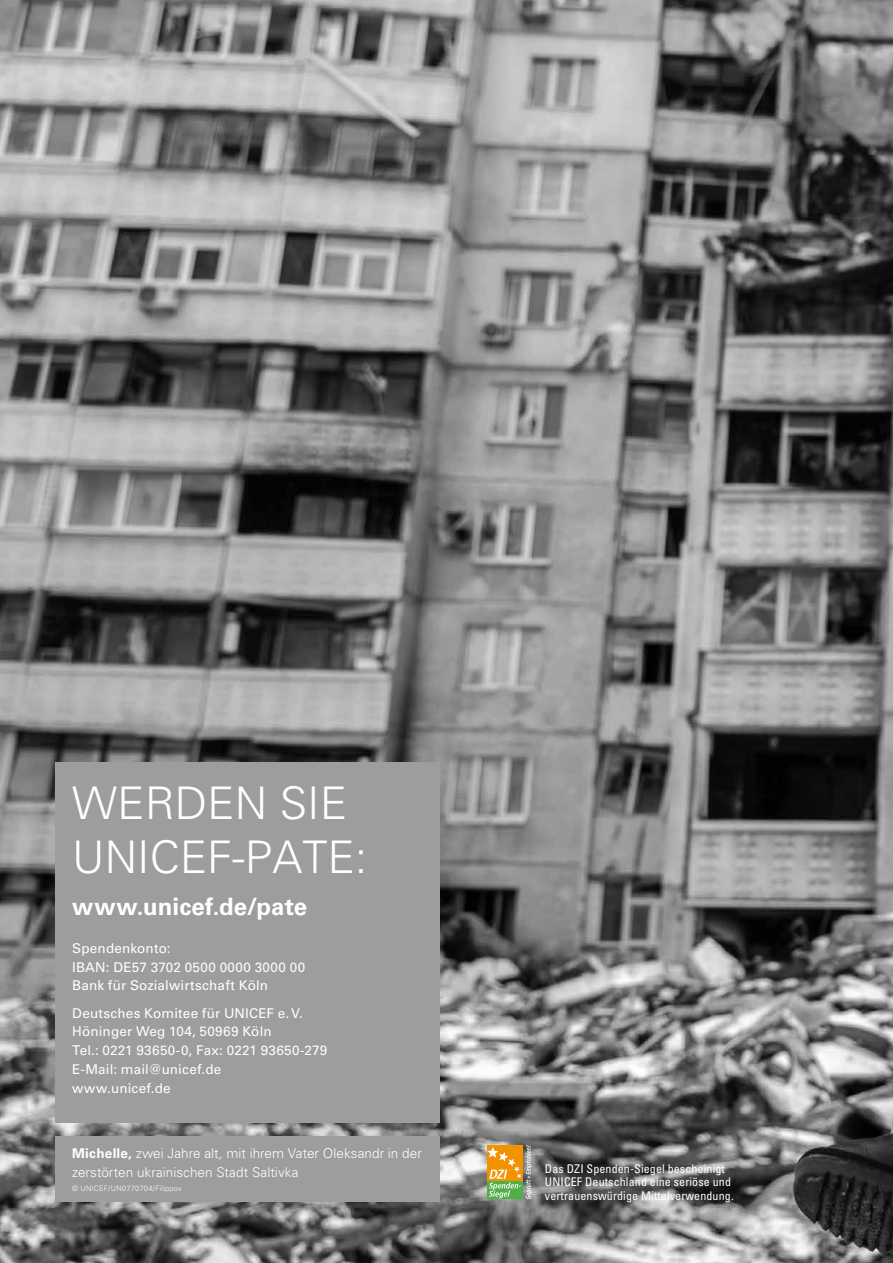
<style>
.page{position:relative;width:893px;height:1263px;background:#fff}
.page>*{position:absolute;margin:0;border:0;box-sizing:border-box;transform-origin:0 0}
.t1{font:300 45px/54px "Univers LT Std";color:#fff}
.t2{font:700 24px "Univers LT Std";letter-spacing:.005em;color:#fff}
.t3{font:13.5px/18.8px "Univers LT Std";letter-spacing:.015em;color:#fff}
.t4{font:300 13.5px/18.8px "Univers LT Std";letter-spacing:.005em;color:#fff}
.t5{font:condensed 12px/13.5px "Univers LT Std";letter-spacing:.01em;color:#fff}
.t6{font:300 7.5px "Univers LT Std";letter-spacing:.025em;color:#fff}
.s1{font-weight:700}
</style>
<div class="page">
<img style="left:0;top:0;width:893px;height:1263px">
<div style="left:55px;top:763px;width:384px;height:360px;background:#9d9d9c"></div>
<svg style="left:488px;top:1145px;width:44px;height:54px;background:#bfa851"></svg>
<div style="left:55px;top:1137px;width:384px;height:65px;background:#9d9d9c"></div>
<h1 class="t1" style="left:72px;top:776px;width:297px">WERDEN SIE<br>UNICEF-PATE:</h1>
<h2 class="t2" style="left:72px;top:892px;width:236px">www.unicef.de/pate</h2>
<p class="t3" style="left:72px;top:939px;width:234px">Spendenkonto:<br>IBAN: DE57 3702 0500 0000 3000 00<br>Bank für Sozialwirtschaft Köln</p>
<p class="t3" style="left:72px;top:1003px;width:257px">Deutsches Komitee für UNICEF e.V.<br>Höninger Weg 104, 50969 Köln<br>Tel.: 0221 93650-0, Fax: 0221 93650-279<br>E-Mail: mail@unicef.de<br>www.unicef.de</p>
<p class="t4" style="left:72px;top:1144px;width:351px"><span class="s1">Michelle,</span> zwei Jahre alt, mit ihrem Vater Oleksandr in der zerstörten ukrainischen Stadt Saltivka</p>
<p class="t6" style="left:72px;top:1184px;width:111px">© UNICEF/UN0770704/Filippov</p>
<p class="t5" style="left:545px;top:1161px;width:190px">Das DZI Spenden-Siegel bescheinigt<br>UNICEF Deutschland eine seriöse und vertrauenswürdige Mittelverwendung.</p>
</div>
